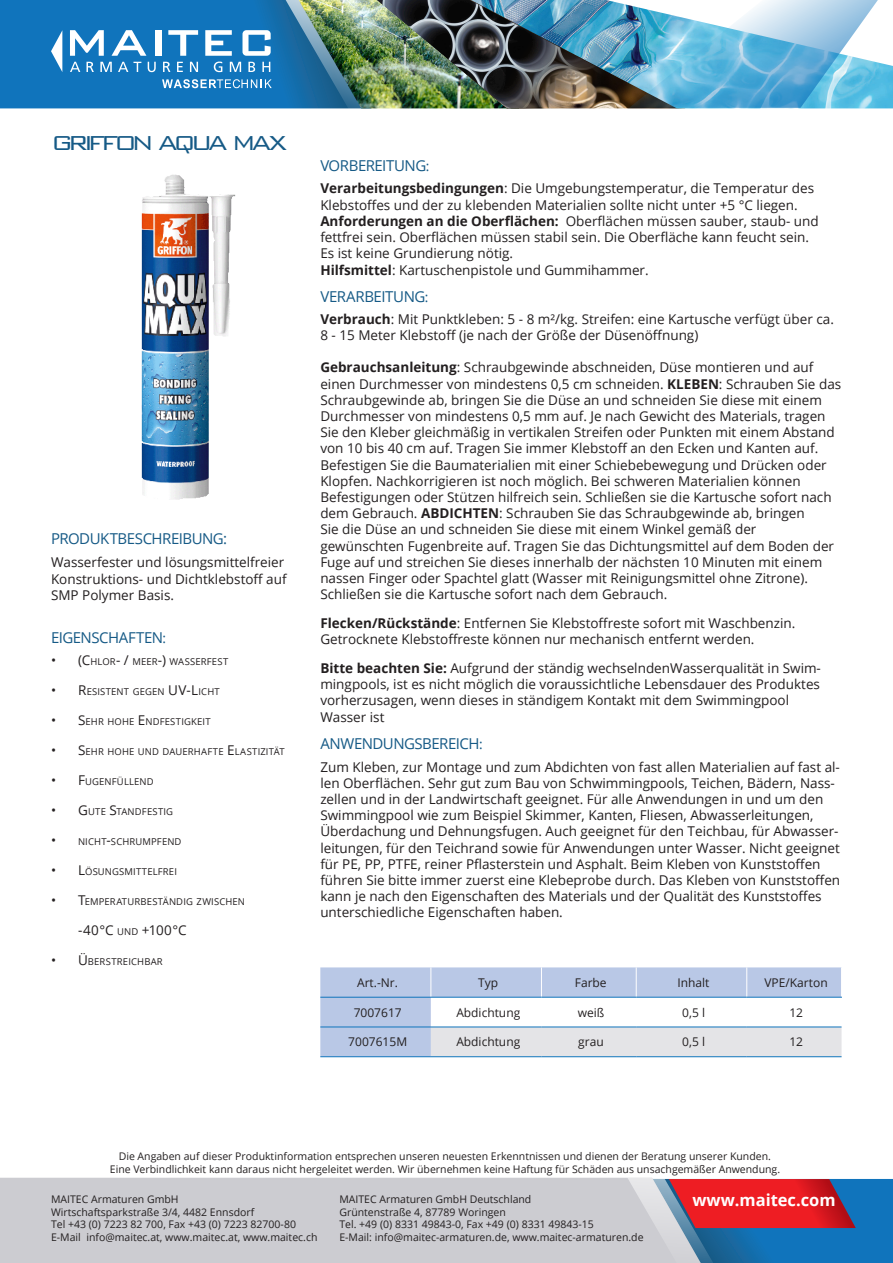
<style>
.page{position:relative;width:893px;height:1263px;background:#fff}
.page>*{position:absolute;margin:0;border:0;box-sizing:border-box;transform-origin:0 0}
.Maitec_Header_Big{font:300 27px "Bank Gothic BT";letter-spacing:-.17em;color:#165a86}
.t1{font:700 16.5px "Open Sans";color:#fff}
.Maitec_Header_Big-2{font:15px "Open Sans";letter-spacing:-.03em;color:#165a86}
.t2{font:13.5px/16.2px "Open Sans";color:#231f20}
.t3{font:13.5px "Open Sans";color:#231f20}
.Maitec_Table_Font{font:12px "Open Sans";color:#231f20}
.t4{font:10.5px "Open Sans";color:#231f20}
.t5{font:9.45px "Open Sans";letter-spacing:.015em;color:#231f20}
.s1{font-size:13.5px}
.s2{font-size:9.45px}
.s3{font-weight:700}
</style>
<div class="page">
<div style="left:320px;top:967px;width:521px;height:89px;background:#b9c8e6"></div>
<svg style="left:431px;top:998px;width:410px;height:58px"></svg>
<hr style="left:430px;top:967px;width:1px;height:30px;background:#fff">
<hr style="left:541px;top:967px;width:1px;height:30px;background:#fff">
<hr style="left:636px;top:967px;width:1px;height:30px;background:#fff">
<hr style="left:746px;top:967px;width:1px;height:30px;background:#fff">
<hr style="left:320px;top:997px;width:111px;height:1px;background:#1074bc">
<hr style="left:431px;top:997px;width:110px;height:1px;background:#1074bc">
<hr style="left:541px;top:997px;width:95px;height:1px;background:#1074bc">
<hr style="left:636px;top:997px;width:111px;height:1px;background:#1074bc">
<hr style="left:747px;top:997px;width:95px;height:1px;background:#1074bc">
<hr style="left:320px;top:1026px;width:111px;height:1px;background:#1074bc">
<hr style="left:431px;top:1026px;width:110px;height:1px;background:#1074bc">
<hr style="left:541px;top:1026px;width:95px;height:1px;background:#1074bc">
<hr style="left:636px;top:1026px;width:111px;height:1px;background:#1074bc">
<hr style="left:747px;top:1026px;width:94px;height:1px;background:#1074bc">
<hr style="left:320px;top:1056px;width:111px;height:1px;background:#1074bc">
<hr style="left:431px;top:1056px;width:110px;height:1px;background:#1074bc">
<hr style="left:541px;top:1056px;width:95px;height:1px;background:#1074bc">
<hr style="left:636px;top:1056px;width:111px;height:1px;background:#1074bc">
<hr style="left:747px;top:1056px;width:94px;height:1px;background:#1074bc">
<img style="left:141px;top:174px;width:95px;height:326px">
<div style="left:0;top:1178px;width:605px;height:85px;background:#ccccd1"></div>
<svg style="left:605px;top:1178px;width:288px;height:85px;background:#8c708e"></svg>
<img style="left:0;top:0;width:887px;height:109px">
<img style="left:361px;top:0;width:254px;height:108px">
<p class="Maitec_Header_Big" style="left:51px;top:128px;width:238px">GRIFFON AQUA MAX</p>
<p class="Maitec_Header_Big-2" style="left:51px;top:528px;width:178px">PRODUKTBESCHREIBUNG:</p>
<p class="t2" style="left:51px;top:554px;width:237px">Wasserfester und lösungsmittelfreier<br>Konstruktions- und Dichtklebstoff auf<br>SMP Polymer Basis.</p>
<p class="Maitec_Header_Big-2" style="left:51px;top:627px;width:117px">EIGENSCHAFTEN<span class="s1">:</span></p>
<p class="t5" style="left:51px;top:655px;width:179px"><span class="s1">• (C</span>HLOR<span class="s1">- /</span> MEER<span class="s1">-)</span> WASSERFEST</p>
<p class="t5" style="left:51px;top:685px;width:170px"><span class="s1">• R</span>ESISTENT GEGEN <span class="s1">UV-L</span>ICHT</p>
<p class="t5" style="left:51px;top:715px;width:161px"><span class="s1">• S</span>EHR HOHE <span class="s1">E</span>NDFESTIGKEIT</p>
<p class="t5" style="left:51px;top:745px;width:235px"><span class="s1">• S</span>EHR HOHE U ND DAU ERHAFTE <span class="s1">E</span> LASTIZITÄT</p>
<p class="t5" style="left:51px;top:775px;width:104px"><span class="s1">• F</span>UGENFÜLLEND</p>
<p class="t5" style="left:51px;top:805px;width:124px"><span class="s1">• G</span> UTE <span class="s1">S</span>TANDFESTIG</p>
<p class="t5" style="left:51px;top:835px;width:132px"><span class="s1">•</span> NICHT<span class="s1">-</span>SCHRU MPFEND</p>
<p class="t5" style="left:51px;top:865px;width:127px"><span class="s1">• L</span>ÖSU NGSMITTELFREI</p>
<p class="t5" style="left:51px;top:895px;width:196px"><span class="s1">• T</span>EMPERATU RBESTÄNDIG ZWISCHEN</p>
<p class="t3" style="left:78px;top:921px;width:110px">-40°C <span class="s2">U ND</span> +100°C</p>
<p class="t5" style="left:51px;top:955px;width:113px"><span class="s1">• Ü</span> BERSTREICHBAR</p>
<p class="Maitec_Header_Big-2" style="left:320px;top:156px;width:111px">VORBEREITUNG<span class="s1">:</span></p>
<p class="t2" style="left:320px;top:180px;width:495px"><span class="s3">Verarbeitungsbedingungen</span>: Die Umgebungstemperatur, die Temperatur des<br>Klebstoffes und der zu klebenden Materialien sollte nicht unter +5 °C liegen.</p>
<p class="t2" style="left:320px;top:213px;width:500px"><span class="s3">Anforderungen an die Oberflächen:</span> Oberflächen müssen sauber, staub- und fettfrei sein. Oberflächen müssen stabil sein. Die Oberfläche kann feucht sein.<br>Es ist keine Grundierung nötig.</p>
<p class="t2" style="left:320px;top:261px;width:330px"><span class="s3">Hilfsmittel</span>: Kartuschenpistole und Gummihammer.</p>
<p class="Maitec_Header_Big-2" style="left:320px;top:286px;width:110px">VERARBEITUNG<span class="s1">:</span></p>
<p class="t2" style="left:320px;top:310px;width:515px"><span class="s3">Verbrauch</span>: Mit Punktkleben: 5 - 8 m²/kg. Streifen: eine Kartusche verfügt über ca.<br>8 - 15 Meter Klebstoff (je nach der Größe der Düsenöffnung)</p>
<p class="t2" style="left:320px;top:359px;width:522px"><span class="s3">Gebrauchsanleitung</span>: Schraubgewinde abschneiden, Düse montieren und auf einen Durchmesser von mindestens 0,5 cm schneiden. <span class="s3">KLEBEN</span>: Schrauben Sie das Schraubgewinde ab, bringen Sie die Düse an und schneiden Sie diese mit einem Durchmesser von mindestens 0,5 mm auf. Je nach Gewicht des Materials, tragen Sie den Kleber gleichmäßig in vertikalen Streifen oder Punkten mit einem Abstand von 10 bis 40 cm auf. Tragen Sie immer Klebstoff an den Ecken und Kanten auf.<br>Befestigen Sie die Baumaterialien mit einer Schiebebewegung und Drücken oder Klopfen. Nachkorrigieren ist noch möglich. Bei schweren Materialien können</p>
<p class="t2" style="left:320px;top:489px;width:513px">Befestigungen oder Stützen hilfreich sein. Schließen sie die Kartusche sofort nach dem Gebrauch. <span class="s3">ABDICHTEN</span>: Schrauben Sie das Schraubgewinde ab, bringen</p>
<p class="t2" style="left:320px;top:521px;width:438px">Sie die Düse an und schneiden Sie diese mit einem Winkel gemäß der</p>
<p class="t2" style="left:320px;top:537px;width:515px">gewünschten Fugenbreite auf. Tragen Sie das Dichtungsmittel auf dem Boden der<br>Fuge auf und streichen Sie dieses innerhalb der nächsten 10 Minuten mit einem</p>
<p class="t2" style="left:320px;top:570px;width:489px">nassen Finger oder Spachtel glatt (Wasser mit Reinigungsmittel ohne Zitrone).<br>Schließen sie die Kartusche sofort nach dem Gebrauch.</p>
<p class="t2" style="left:320px;top:615px;width:477px"><span class="s3">Flecken/Rückstände</span>: Entfernen Sie Klebstoffreste sofort mit Waschbenzin.</p>
<p class="t2" style="left:320px;top:631px;width:436px">Getrocknete Klebstoffreste können nur mechanisch entfernt werden.</p>
<p class="t2" style="left:320px;top:660px;width:502px;text-align:justify"><span class="s3">Bitte beachten Sie:</span> Aufgrund der ständig wechselndenWasserqualität in Swim&shy;mingpools, ist es nicht möglich die voraussichtliche Lebensdauer des Produktes vorherzusagen, wenn dieses in ständigem Kontakt mit dem Swimmingpool</p>
<p class="t2" style="left:320px;top:708px;width:66px">Wasser ist</p>
<p class="Maitec_Header_Big-2" style="left:320px;top:733px;width:164px">ANWENDUNGSBEREICH<span class="s1">:</span></p>
<p class="t2" style="left:320px;top:758px;width:521px">Zum Kleben, zur Montage und zum Abdichten von fast allen Materialien auf fast al&shy;len Oberflächen. Sehr gut zum Bau von Schwimmingpools, Teichen, Bädern, Nass&shy;zellen und in der Landwirtschaft geeignet. Für alle Anwendungen in und um den</p>
<p class="t2" style="left:320px;top:807px;width:521px">Swimmingpool wie zum Beispiel Skimmer, Kanten, Fliesen, Abwasserleitungen, Überdachung und Dehnungsfugen. Auch geeignet für den Teichbau, für Abwasser&shy;leitungen, für den Teichrand sowie für Anwendungen unter Wasser. Nicht geeignet für PE, PP, PTFE, reiner Pflasterstein und Asphalt. Beim Kleben von Kunststoffen führen Sie bitte immer zuerst eine Klebeprobe durch. Das Kleben von Kunststoffen kann je nach den Eigenschaften des Materials und der Qualität des Kunststoffes unterschiedliche Eigenschaften haben.</p>
<p class="Maitec_Table_Font" style="left:357px;top:974px;width:42px">Art.-Nr.</p>
<p class="Maitec_Table_Font" style="left:478px;top:974px;width:22px">Typ</p>
<p class="Maitec_Table_Font" style="left:575px;top:974px;width:33px">Farbe</p>
<p class="Maitec_Table_Font" style="left:677px;top:974px;width:34px">Inhalt</p>
<p class="Maitec_Table_Font" style="left:764px;top:974px;width:65px">VPE/Karton</p>
<p class="Maitec_Table_Font" style="left:354px;top:1004px;width:50px">7007617</p>
<p class="Maitec_Table_Font" style="left:456px;top:1004px;width:65px">Abdichtung</p>
<p class="Maitec_Table_Font" style="left:578px;top:1004px;width:28px">weiß</p>
<p class="Maitec_Table_Font" style="left:682px;top:1004px;width:24px">0,5 l</p>
<p class="Maitec_Table_Font" style="left:789px;top:1004px;width:15px">12</p>
<p class="Maitec_Table_Font" style="left:348px;top:1034px;width:60px">7007615M</p>
<p class="Maitec_Table_Font" style="left:456px;top:1034px;width:65px">Abdichtung</p>
<p class="Maitec_Table_Font" style="left:578px;top:1034px;width:27px">grau</p>
<p class="Maitec_Table_Font" style="left:682px;top:1034px;width:24px">0,5 l</p>
<p class="Maitec_Table_Font" style="left:789px;top:1034px;width:15px">12</p>
<p class="t4" style="left:119px;top:1148px;width:654px">Die Angaben auf dieser Produktinformation entsprechen unseren neuesten Erkenntnissen und dienen der Beratung unserer Kunden.</p>
<p class="t4" style="left:51px;top:1192px;width:129px">MAITEC Armaturen GmbH</p>
<p class="t4" style="left:51px;top:1204px;width:205px">Wirtschaftsparkstraße 3/4, 4482 Ennsdorf</p>
<p class="t4" style="left:51px;top:1217px;width:246px">Tel +43 (0) 7223 82 700, Fax +43 (0) 7223 82700-80</p>
<p class="t4" style="left:51px;top:1230px;width:268px">E-Mail info@maitec.at, www.maitec.at, www.maitec.ch</p>
<p class="t4" style="left:110px;top:1162px;width:672px">Eine Verbindlichkeit kann daraus nicht hergeleitet werden. Wir übernehmen keine Haftung für Schäden aus unsachgemäßer Anwendung.</p>
<p class="t1" style="left:692px;top:1188px;width:145px">www.maitec.com</p>
<p class="t4" style="left:339px;top:1192px;width:193px">MAITEC Armaturen GmbH Deutschland</p>
<p class="t4" style="left:339px;top:1204px;width:168px">Grüntenstraße 4, 87789 Woringen</p>
<p class="t4" style="left:339px;top:1217px;width:256px">Tel. +49 (0) 8331 49843-0, Fax +49 (0) 8331 49843-15</p>
<p class="t4" style="left:339px;top:1230px;width:306px">E-Mail: info@maitec-armaturen.de, www.maitec-armaturen.de</p>
</div>
